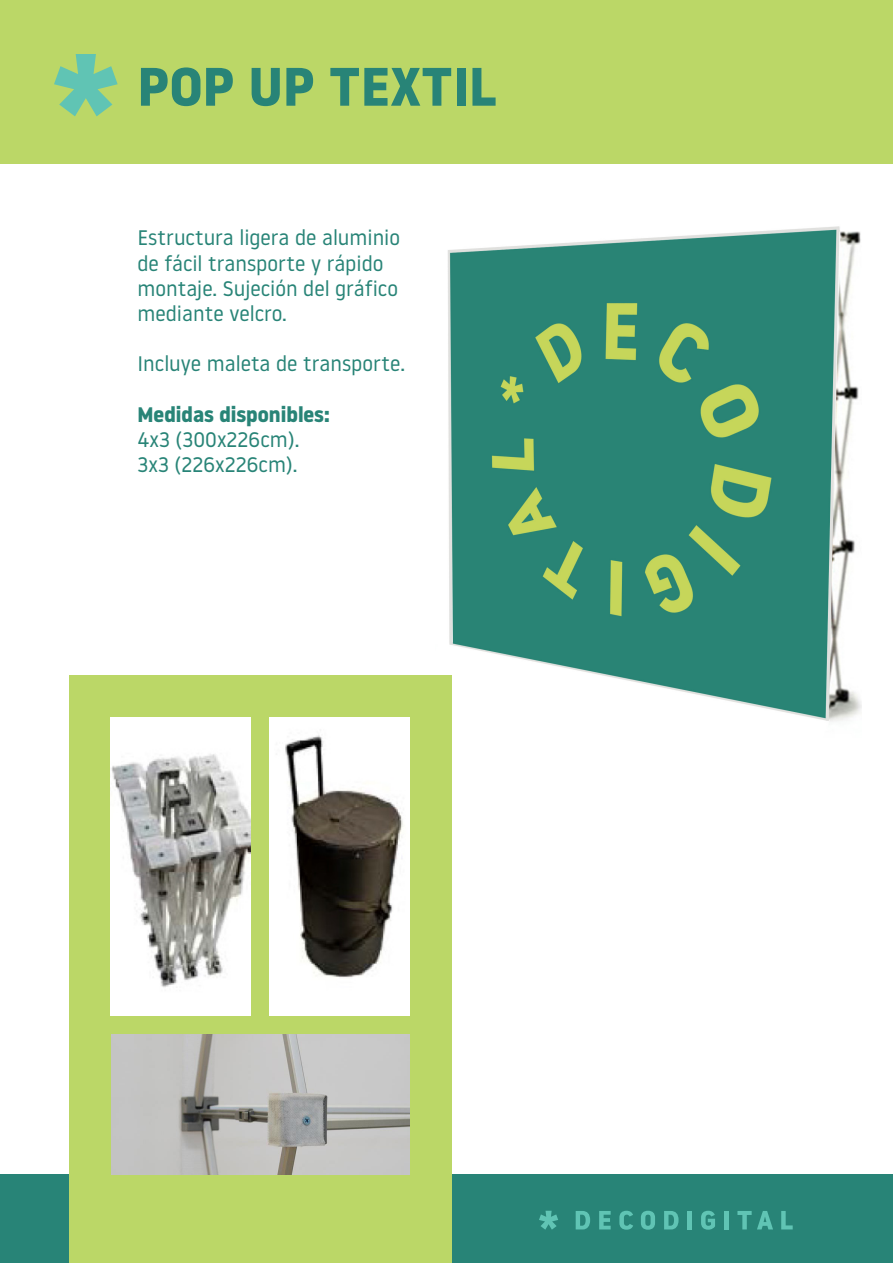
<style>
.page{position:relative;width:893px;height:1263px;background:#fff}
.page>*{position:absolute;margin:0;border:0;box-sizing:border-box;transform-origin:0 0}
.t1{font:700 54px "Noway";color:#288477}
.t2{font:21px/25.2px "Noway";color:#288477}
.t3{font:700 21px "Noway";color:#288477}
</style>
<div class="page">
<img style="left:435px;top:226px;width:427px;height:515px">
<div style="left:0;top:1174px;width:893px;height:89px;background:#288477"></div>
<div style="left:69px;top:676px;width:382px;height:587px;background:#bbd767"></div>
<div style="left:0;top:0;width:893px;height:163px;background:#bbd767"></div>
<svg style="left:54px;top:54px;width:64px;height:62px"></svg>
<img style="left:111px;top:717px;width:139px;height:298px">
<img style="left:111px;top:1034px;width:299px;height:140px">
<img style="left:270px;top:717px;width:140px;height:298px">
<svg style="left:539px;top:1211px;width:19px;height:19px"></svg>
<svg style="left:576px;top:1211px;width:14px;height:18px"></svg>
<svg style="left:599px;top:1211px;width:12px;height:18px"></svg>
<svg style="left:619px;top:1211px;width:14px;height:19px"></svg>
<svg style="left:641px;top:1211px;width:14px;height:19px"></svg>
<svg style="left:664px;top:1211px;width:15px;height:18px"></svg>
<hr style="left:688px;top:1211px;width:4px;height:18px;background:#60c4b4">
<svg style="left:701px;top:1211px;width:14px;height:19px"></svg>
<div style="left:724px;top:1211px;width:5px;height:18px;background:#60c4b4"></div>
<svg style="left:737px;top:1211px;width:36px;height:18px"></svg>
<svg style="left:781px;top:1211px;width:12px;height:18px"></svg>
<p class="t1" style="left:137px;top:55px;width:361px">POP UP TEXTIL</p>
<p class="t2" style="left:137px;top:225px;width:264px">Estructura ligera de aluminio</p>
<p class="t2" style="left:137px;top:250px;width:248px">de fácil transporte y rápido</p>
<p class="t2" style="left:137px;top:275px;width:262px">montaje. Sujeción del gráfico mediante velcro.</p>
<p class="t2" style="left:137px;top:351px;width:269px">Incluye maleta de transporte.</p>
<p class="t3" style="left:137px;top:402px;width:194px">Medidas disponibles:</p>
<p class="t2" style="left:137px;top:426px;width:163px">4x3 (300x226cm).</p>
<p class="t2" style="left:137px;top:451px;width:162px">3x3 (226x226cm).</p>
</div>
